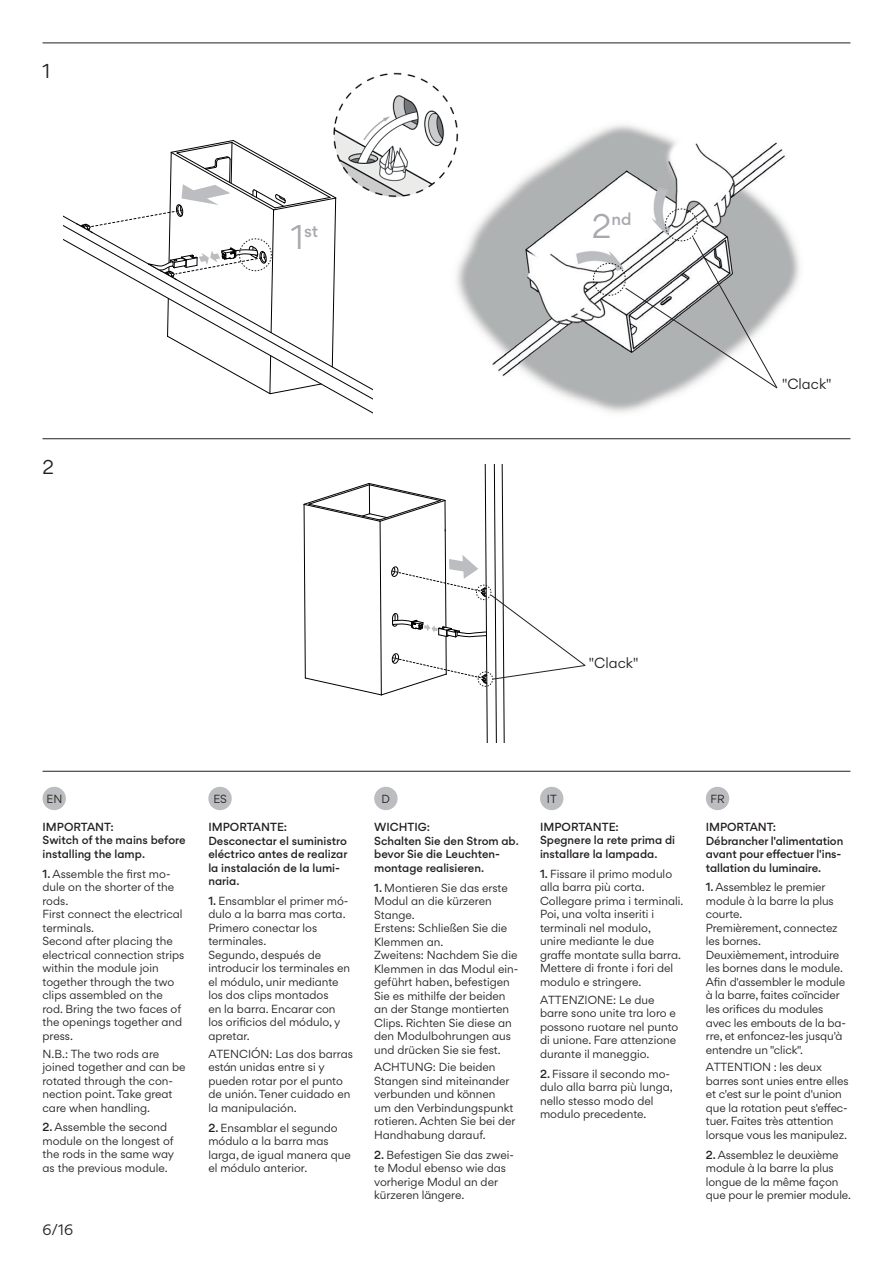
<style>
.page{position:relative;width:893px;height:1263px;background:#fff}
.page>*{position:absolute;margin:0;border:0;box-sizing:border-box;transform-origin:0 0}
.t1{font:18px "Gordita";color:#231f20}
.t2{font:500 15.3px "Gordita";color:#a8a9ad}
.t3{font:13.5px "Gordita";color:#231f20}
.t4{font:13.2px "Gordita";color:#231f20}
.t5{font:10.5px/13.5px "Gordita";color:#231f20}
.t6{font:500 10.5px/13.5px "Gordita";color:#231f20}
.s1{font-weight:400;font-size:30.6px}
.s2{font-weight:500}
</style>
<div class="page">
<hr style="left:43px;top:43px;width:807px;height:1px;background:#231f20">
<hr style="left:43px;top:438px;width:807px;height:1px;background:#231f20">
<div style="left:43px;top:787px;width:23px;height:23px;background:#bcbdc0;border-radius:50%"></div>
<div style="left:540px;top:787px;width:23px;height:23px;background:#bcbdc0;border-radius:50%"></div>
<div style="left:208px;top:787px;width:24px;height:23px;background:#bcbdc0;border-radius:50%"></div>
<div style="left:706px;top:787px;width:23px;height:23px;background:#bcbdc0;border-radius:50%"></div>
<div style="left:374px;top:787px;width:24px;height:23px;background:#bcbdc0;border-radius:50%"></div>
<hr style="left:43px;top:771px;width:807px;height:1px;background:#231f20">
<img style="left:456px;top:124px;width:344px;height:289px">
<svg style="left:593px;top:208px;width:185px;height:181px"></svg>
<svg style="left:304px;top:465px;width:282px;height:277px"></svg>
<svg style="left:75px;top:140px;width:261px;height:254px"></svg>
<img style="left:332px;top:72px;width:127px;height:128px">
<div style="left:297px;top:697px;width:162px;height:56px;background:#fff"></div>
<div style="left:453px;top:517px;width:25px;height:34px;background:#fff"></div>
<h1 class="t1" style="left:43px;top:58px;width:9px">1</h1>
<h1 class="t1" style="left:43px;top:453px;width:13px">2</h1>
<h2 class="t2" style="left:291px;top:219px;width:29px"><span class="s1">1</span>st</h2>
<h2 class="t2" style="left:592px;top:208px;width:41px"><span class="s1">2</span>nd</h2>
<p class="t4" style="left:589px;top:653px;width:51px">"Clack"</p>
<p class="t4" style="left:782px;top:374px;width:51px">"Clack"</p>
<p class="t5" style="left:47px;top:791px;width:17px">EN</p>
<p class="t5" style="left:213px;top:791px;width:15px">ES</p>
<p class="t5" style="left:382px;top:791px;width:10px">D</p>
<p class="t5" style="left:547px;top:791px;width:11px">IT</p>
<p class="t5" style="left:710px;top:791px;width:16px">FR</p>
<p class="t6" style="left:43px;top:820px;width:145px">IMPORTANT:<br>Switch of the mains before installing the lamp.</p>
<p class="t5" style="left:43px;top:867px;width:143px"><span class="s2">1.</span> Assemble the first mo&shy;dule on the shorter of the rods.<br>First connect the electrical terminals.<br>Second after placing the electrical connection strips within the module join together through the two clips assembled on the rod. Bring the two faces of the openings together and press.</p>
<p class="t5" style="left:43px;top:1046px;width:145px">N.B.: The two rods are joined together and can be rotated through the con&shy;nection point. Take great care when handling.</p>
<p class="t5" style="left:43px;top:1120px;width:133px"><span class="s2">2.</span> Assemble the second module on the longest of the rods in the same way as the previous module.</p>
<p class="t6" style="left:540px;top:820px;width:137px">IMPORTANTE:<br>Spegnere la rete prima di installare la lampada.</p>
<p class="t5" style="left:540px;top:867px;width:145px"><span class="s2">1.</span> Fissare il primo modulo alla barra più corta.<br>Collegare prima i terminali.<br>Poi, una volta inseriti i terminali nel modulo,<br>unire mediante le due graffe montate sulla barra.<br>Mettere di fronte i fori del modulo e stringere.</p>
<p class="t5" style="left:540px;top:992px;width:140px">ATTENZIONE: Le due barre sono unite tra loro e possono ruotare nel punto di unione. Fare attenzione durante il maneggio.</p>
<p class="t5" style="left:540px;top:1066px;width:134px"><span class="s2">2.</span> Fissare il secondo mo&shy;dulo alla barra più lunga, nello stesso modo del modulo precedente.</p>
<p class="t6" style="left:208px;top:820px;width:141px">IMPORTANTE:<br>Desconectar el suministro eléctrico antes de realizar la instalación de la lumi&shy;naria.</p>
<p class="t5" style="left:208px;top:894px;width:143px"><span class="s2">1.</span> Ensamblar el primer mó&shy;dulo a la barra mas corta.<br>Primero conectar los terminales.<br>Segundo, después de introducir los terminales en el módulo, unir mediante los dos clips montados<br>en la barra. Encarar con los orificios del módulo, y apretar.</p>
<p class="t5" style="left:208px;top:1047px;width:146px">ATENCIÓN: Las dos barras están unidas entre si y pueden rotar por el punto de unión. Tener cuidado en la manipulación.</p>
<p class="t5" style="left:208px;top:1120px;width:144px"><span class="s2">2.</span> Ensamblar el segundo módulo a la barra mas larga, de igual manera que el módulo anterior.</p>
<p class="t6" style="left:706px;top:820px;width:139px">IMPORTANT:<br>Débrancher l'alimentation avant pour effectuer l'ins&shy;tallation du luminaire.</p>
<p class="t5" style="left:706px;top:880px;width:142px"><span class="s2">1.</span> Assemblez le premier module à la barre la plus courte.<br>Premièrement, connectez les bornes.<br>Deuxièmement, introduire les bornes dans le module.<br>Afin d'assembler le module à la barre, faites coïncider les orifices du modules avec les embouts de la ba&shy;rre, et enfoncez-les jusqu'à entendre un "click".</p>
<p class="t5" style="left:706px;top:1060px;width:144px">ATTENTION : les deux barres sont unies entre elles et c'est sur le point d'union que la rotation peut s'effec&shy;tuer. Faites très attention lorsque vous les manipulez.</p>
<p class="t5" style="left:706px;top:1147px;width:147px"><span class="s2">2.</span> Assemblez le deuxième module à la barre la plus longue de la même façon que pour le premier module.</p>
<p class="t6" style="left:374px;top:820px;width:146px">WICHTIG:<br>Schalten Sie den Strom ab. bevor Sie die Leuchten&shy;montage realisieren.</p>
<p class="t5" style="left:374px;top:880px;width:146px"><span class="s2">1.</span> Montieren Sie das erste<br>Modul an die kürzeren<br>Stange.<br>Erstens: Schließen Sie die<br>Klemmen an.<br>Zweitens: Nachdem Sie die<br>Klemmen in das Modul ein&shy;geführt haben, befestigen<br>Sie es mithilfe der beiden an der Stange montierten<br>Clips. Richten Sie diese an den Modulbohrungen aus und drücken Sie sie fest.</p>
<p class="t5" style="left:374px;top:1060px;width:143px">ACHTUNG: Die beiden<br>Stangen sind miteinander verbunden und können<br>um den Verbindungspunkt rotieren. Achten Sie bei der<br>Handhabung darauf.</p>
<p class="t5" style="left:374px;top:1148px;width:141px"><span class="s2">2.</span> Befestigen Sie das zwei&shy;te Modul ebenso wie das vorherige Modul an der kürzeren längere.</p>
<p class="t3" style="left:43px;top:1220px;width:32px">6/16</p>
</div>
